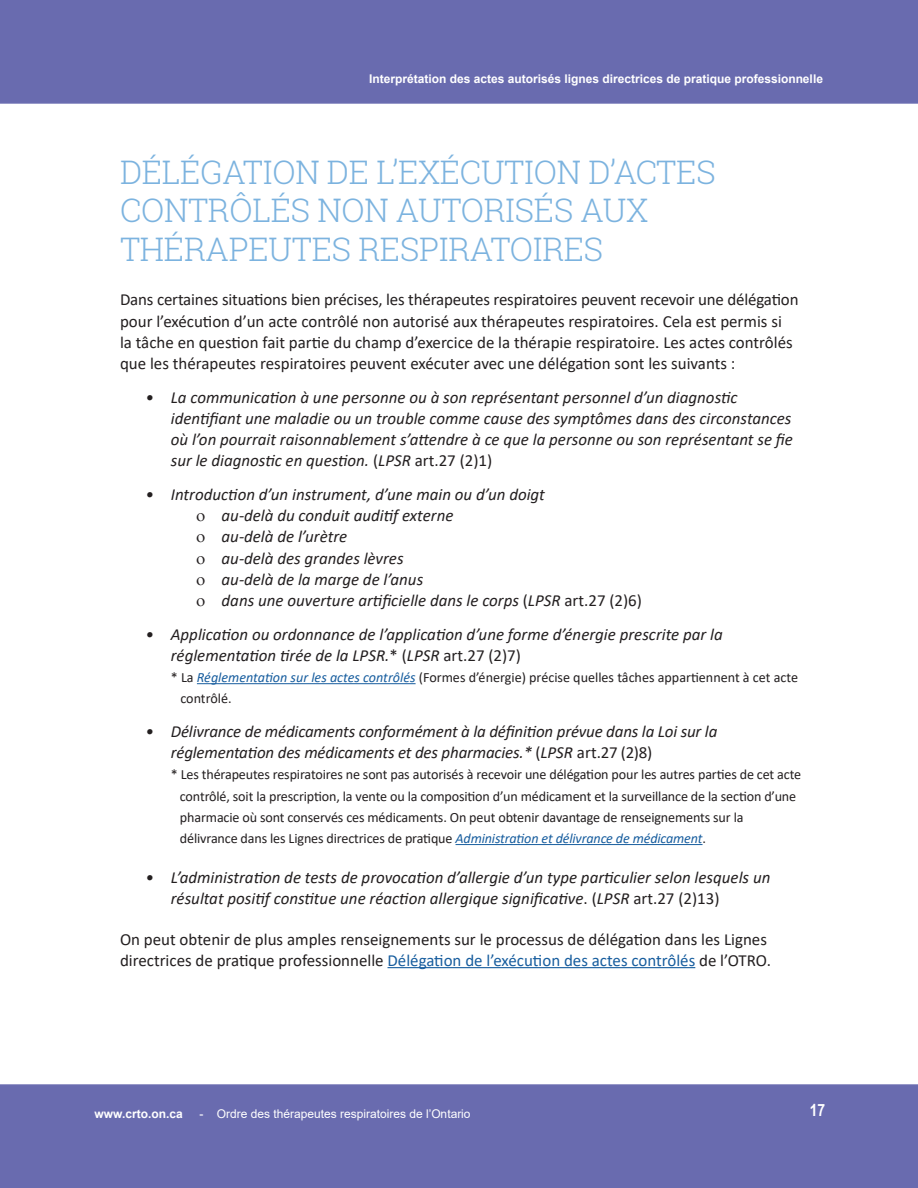
<style>
.page{position:relative;width:918px;height:1188px;background:#fff}
.page>*{position:absolute;margin:0;border:0;box-sizing:border-box;transform-origin:0 0}
.Page_Header_-_Blue{font:300 32.4px/39px "Roboto Slab";letter-spacing:-.01em;color:#7cb3df}
.t1{font:italic 16.95px/21.1px "Calibri";color:#231f20}
.Page_Header_Subtext{font:16.95px/21.1px "Calibri";color:#231f20}
.t2{font:700 16.95px "Arial Narrow";color:#fff}
.t3{font:14.1px/21.1px "Calibri";letter-spacing:-.01em;color:#231f20}
.t4{font:700 12px "Arial";color:#fff}
.t5{font:12px "Arial";color:#fff}
.s1{font-style:normal}
.s2{font-style:italic;color:#175d9e}
.s3{color:#175d9e}
</style>
<div class="page">
<div style="left:0;top:1084px;width:918px;height:104px;background:#696baf"></div>
<div style="left:0;top:0;width:918px;height:104px;background:#696baf"></div>
<hr style="left:197px;top:683px;width:219px;height:1px;background:#175d9e">
<hr style="left:456px;top:844px;width:247px;height:1px;background:#175d9e">
<hr style="left:388px;top:967px;width:307px;height:1px;background:#175d9e">
<p class="t4" style="left:369px;top:70px;width:455px">Interprétation des actes autorisés lignes directrices de pratique professionnelle</p>
<p class="Page_Header_-_Blue" style="left:120px;top:151px;width:597px">DÉLÉGATION DE L’EXÉCUTION D’ACTES<br>CONTRÔLÉS NON AUTORISÉS AUX</p>
<p class="Page_Header_-_Blue" style="left:120px;top:229px;width:485px">THÉRAPEUTES RESPIRATOIRES</p>
<p class="Page_Header_Subtext" style="left:120px;top:289px;width:680px">Dans certaines situations bien précises, les thérapeutes respiratoires peuvent recevoir une délégation pour l’exécution d’un acte contrôlé non autorisé aux thérapeutes respiratoires. Cela est permis si<br>la tâche en question fait partie du champ d’exercice de la thérapie respiratoire. Les actes contrôlés que les thérapeutes respiratoires peuvent exécuter avec une délégation sont les suivants :</p>
<p class="t1" style="left:171px;top:386px;width:624px;text-indent:-25px">• La communication à une personne ou à son représentant personnel d’un diagnostic identifiant une maladie ou un trouble comme cause des symptômes dans des circonstances où l’on pourrait raisonnablement s’attendre à ce que la personne ou son représentant se fie sur le diagnostic en question. <span class="s1">(</span>LPSR <span class="s1">art.27 (2)1)</span></p>
<p class="t1" style="left:145px;top:483px;width:401px">• Introduction d’un instrument, d’une main ou d’un doigt</p>
<p class="t1" style="left:222px;top:504px;width:233px">au-delà du conduit auditif externe</p>
<p class="t1" style="left:222px;top:525px;width:127px">au-delà de l’urètre</p>
<p class="t1" style="left:222px;top:547px;width:184px">au-delà des grandes lèvres</p>
<p class="t1" style="left:222px;top:568px;width:203px">au-delà de la marge de l’anus</p>
<p class="t1" style="left:222px;top:589px;width:422px">dans une ouverture artificielle dans le corps <span class="s1">(</span>LPSR <span class="s1">art.27 (2)6)</span></p>
<p class="t1" style="left:171px;top:623px;width:553px;text-indent:-25px">• Application ou ordonnance de l’application d’une forme d’énergie prescrite par la réglementation tirée de la LPSR.<span class="s1">* (</span>LPSR <span class="s1">art.27 (2)7)</span></p>
<p class="t3" style="left:180px;top:666px;width:619px;text-indent:-10px">* La <span class="s2">Réglementation sur les actes contrôlés</span> (Formes d’énergie) précise quelles tâches appartiennent à cet acte contrôlé.</p>
<p class="t1" style="left:171px;top:720px;width:548px;text-indent:-25px">• Délivrance de médicaments conformément à la définition prévue dans la Loi sur la réglementation des médicaments et des pharmacies.* <span class="s1">(</span>LPSR <span class="s1">art.27 (2)8)</span></p>
<p class="t3" style="left:180px;top:764px;width:623px;text-indent:-9px">* Les thérapeutes respiratoires ne sont pas autorisés à recevoir une délégation pour les autres parties de cet acte contrôlé, soit la prescription, la vente ou la composition d’un médicament et la surveillance de la section d’une pharmacie où sont conservés ces médicaments. On peut obtenir davantage de renseignements sur la délivrance dans les Lignes directrices de pratique <span class="s2">Administration et délivrance de médicament</span>.</p>
<p class="t1" style="left:171px;top:866px;width:601px;text-indent:-25px">• L’administration de tests de provocation d’allergie d’un type particulier selon lesquels un résultat positif constitue une réaction allergique significative<span class="s1">. (</span>LPSR <span class="s1">art.27 (2)13)</span></p>
<p class="Page_Header_Subtext" style="left:120px;top:928px;width:653px">On peut obtenir de plus amples renseignements sur le processus de délégation dans les Lignes directrices de pratique professionnelle <span class="s3">Délégation de l’exécution des actes contrôlés</span> de l’OTRO.</p>
<p class="t4" style="left:94px;top:1105px;width:90px">www.crto.on.ca</p>
<p class="t5" style="left:199px;top:1106px;width:273px">- Ordre des thérapeutes respiratoires de l’Ontario</p>
<p class="t2" style="left:810px;top:1097px;width:17px">17</p>
</div>
